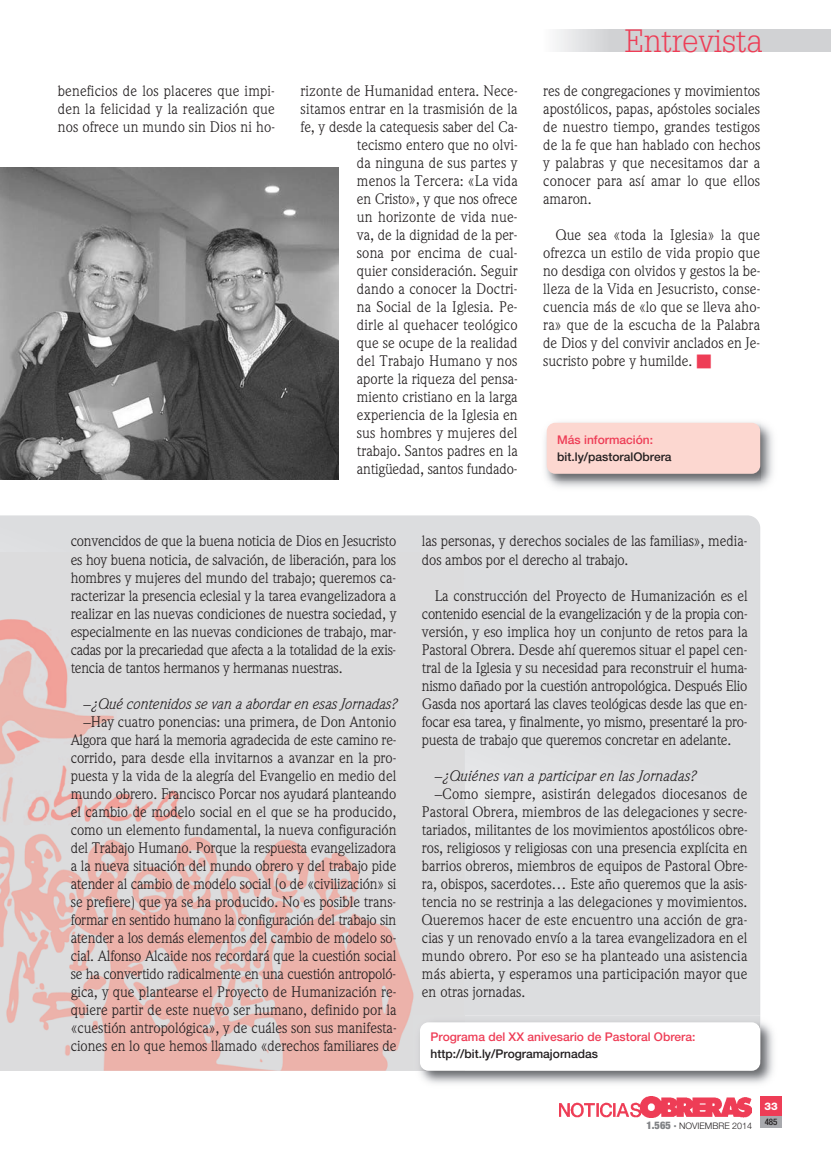
<style>
.page{position:relative;width:831px;height:1150px;background:#fff}
.page>*{position:absolute;margin:0;border:0;box-sizing:border-box;transform-origin:0 0}
.t1{font:300 31.5px "Glypha LT Std";color:#ee3d56}
.t2{font:15px/18px "Weidemann Std";color:#231f20;text-align:justify}
.t3{font:italic 15px "Weidemann Std";color:#231f20}
.t4{font:500 12px "Helvetica Neue";color:#ee3d56}
.t5{font:500 12px "Helvetica Neue";color:#231f20}
.t6{font:800 10.5px "Helvetica Neue";color:#fff}
.t7{font:300 9px "Helvetica Neue";color:#231f20}
.t8{font:500 condensed 9px "Helvetica Neue";color:#231f20}
.s1{color:#ee3d56}
.s2{font-family:"Times Ten"}
.s3{font-style:italic}
.s4{font-family:"Times Ten";font-style:normal}
.s5{font-weight:900;font-stretch:condensed;font-size:10.5px;color:#808285}
</style>
<div class="page">
<img style="left:0;top:552px;width:464px;height:518px">
<div style="left:608px;top:29px;width:222px;height:23px;background:#d1d2d4"></div>
<div style="left:543px;top:29px;width:65px;height:23px;background:linear-gradient(to right,#fdfdfd,#d2d3d6)"></div>
<div style="left:760px;top:1115px;width:21px;height:12px;background:#a8a9ad"></div>
<div style="left:760px;top:1095px;width:21px;height:20px;background:#ee3d56"></div>
<img style="left:559px;top:1096px;width:191px;height:20px">
<img style="left:545px;top:422px;width:228px;height:66px">
<div style="left:546px;top:422px;width:213px;height:51px;background:#fcd7d0;border-radius:9px"></div>
<img style="left:413px;top:1015px;width:361px;height:69px">
<img style="left:413px;top:1015px;width:346px;height:55px">
<div style="left:420px;top:1021px;width:339px;height:49px;background:#fff;border-radius:9px"></div>
<img style="left:0;top:167px;width:339px;height:312px">
<h1 class="t1" style="left:624px;top:29px;width:139px">Entrevista</h1>
<p class="t2" style="left:58px;top:83px;width:218px">beneficios de los placeres que impi&shy;den la felicidad y la realización que nos ofrece un mundo sin Dios ni ho-</p>
<p class="t2" style="left:300px;top:83px;width:218px;text-align:right">rizonte de Humanidad entera. Nece&shy;sitamos entrar en la trasmisión de la fe, y desde la catequesis saber del Ca&shy;tecismo entero que no olvi-<br>da ninguna de sus partes y<br>menos la Tercera: «La vida<br>en Cristo», y que nos ofrece<br>un horizonte de vida nue-<br>va, de la dignidad de la per-<br>sona por encima de cual-<br>quier consideración. Seguir<br>dando a conocer la Doctri-<br>na Social de la Iglesia. Pe-<br>dirle al quehacer teológico<br>que se ocupe de la realidad<br>del Trabajo Humano y nos<br>aporte la riqueza del pensa-<br>miento cristiano en la larga experiencia de la Iglesia en<br>sus hombres y mujeres del<br>trabajo. Santos padres en la antigüedad, santos fundado-</p>
<p class="t2" style="left:543px;top:83px;width:218px">res de congregaciones y movimientos apostólicos, papas, apóstoles sociales de nuestro tiempo, grandes testigos de la fe que han hablado con hechos y palabras y que necesitamos dar a conocer para así amar lo que ellos amaron.</p>
<p class="t2" style="left:543px;top:227px;width:218px;text-indent:13px">Que sea «toda la Iglesia» la que ofrezca un estilo de vida propio que no desdiga con olvidos y gestos la be&shy;lleza de la Vida en Jesucristo, conse&shy;cuencia más de «lo que se lleva aho&shy;ra» que de la escucha de la Palabra de Dios y del convivir anclados en Je&shy;sucristo pobre y humilde. <span class="s1">■</span></p>
<p class="t4" style="left:557px;top:436px;width:97px">Más información:</p>
<p class="t5" style="left:557px;top:452px;width:116px">bit.ly/pastoralObrera</p>
<p class="t2" style="left:71px;top:533px;width:327px">convencidos de que la buena noticia de Dios en Jesucristo es hoy buena noticia, de salvación, de liberación, para los hombres y mujeres del mundo del trabajo; queremos ca&shy;racterizar la presencia eclesial y la tarea evangelizadora a realizar en las nuevas condiciones de nuestra sociedad, y especialmente en las nuevas condiciones de trabajo, mar&shy;cadas por la precariedad que afecta a la totalidad de la exis&shy;tencia de tantos hermanos y hermanas nuestras.</p>
<p class="t2" style="left:71px;top:695px;width:327px;text-align:right"><span class="s2">–</span><span class="s3">¿Qué contenidos se van a abordar en esas Jornadas? </span><span class="s2">–</span>Hay cuatro ponencias: una primera, de Don Antonio Algora que hará la memoria agradecida de este camino re&shy;corrido, para desde ella invitarnos a avanzar en la pro&shy;puesta y la vida de la alegría del Evangelio en medio del mundo obrero. Francisco Porcar nos ayudará planteando el cambio de modelo social en el que se ha producido, como un elemento fundamental, la nueva configuración del Trabajo Humano. Porque la respuesta evangelizadora a la nueva situación del mundo obrero y del trabajo pide atender al cambio de modelo social (o de «civilización» si se prefiere) que ya se ha producido. No es posible trans&shy;formar en sentido humano la configuración del trabajo sin atender a los demás elementos del cambio de modelo so&shy;cial. Alfonso Alcaide nos recordará que la cuestión social se ha convertido radicalmente en una cuestión antropoló&shy;gica, y que plantearse el Proyecto de Humanización re&shy;quiere partir de este nuevo ser humano, definido por la «cuestión antropológica», y de cuáles son sus manifesta&shy;ciones en lo que hemos llamado «derechos familiares de</p>
<p class="t2" style="left:422px;top:533px;width:327px">las personas, y derechos sociales de las familias», media&shy;dos ambos por el derecho al trabajo.</p>
<p class="t2" style="left:422px;top:587px;width:327px;text-indent:13px">La construcción del Proyecto de Humanización es el contenido esencial de la evangelización y de la propia con&shy;versión, y eso implica hoy un conjunto de retos para la Pastoral Obrera. Desde ahí queremos situar el papel cen&shy;tral de la Iglesia y su necesidad para reconstruir el huma&shy;nismo dañado por la cuestión antropológica. Después Elio Gasda nos aportará las claves teológicas desde las que en&shy;focar esa tarea, y finalmente, yo mismo, presentaré la pro&shy;puesta de trabajo que queremos concretar en adelante.</p>
<p class="t3" style="left:434px;top:769px;width:262px"><span class="s4">–</span>¿Quiénes van a participar en las Jornadas?</p>
<p class="t2" style="left:434px;top:785px;width:314px"><span class="s2">–</span>Como siempre, asistirán delegados diocesanos de</p>
<p class="t2" style="left:422px;top:803px;width:327px">Pastoral Obrera, miembros de las delegaciones y secre-</p>
<p class="t2" style="left:422px;top:821px;width:327px">tariados, militantes de los movimientos apostólicos obre-</p>
<p class="t2" style="left:422px;top:839px;width:327px">ros, religiosos y religiosas con una presencia explícita en</p>
<p class="t2" style="left:422px;top:857px;width:327px">barrios obreros, miembros de equipos de Pastoral Obre-</p>
<p class="t2" style="left:422px;top:875px;width:327px">ra, obispos, sacerdotes… Este año queremos que la asis-</p>
<p class="t2" style="left:422px;top:893px;width:327px">tencia no se restrinja a las delegaciones y movimientos.</p>
<p class="t2" style="left:422px;top:911px;width:327px">Queremos hacer de este encuentro una acción de gra-</p>
<p class="t2" style="left:422px;top:929px;width:327px">cias y un renovado envío a la tarea evangelizadora en el</p>
<p class="t2" style="left:422px;top:947px;width:327px">mundo obrero. Por eso se ha planteado una asistencia</p>
<p class="t2" style="left:422px;top:965px;width:327px">más abierta, y esperamos una participación mayor que</p>
<p class="t2" style="left:422px;top:983px;width:105px">en otras jornadas.</p>
<p class="t4" style="left:430px;top:1032px;width:266px">Programa del XX anivesario de Pastoral Obrera:</p>
<p class="t5" style="left:430px;top:1048px;width:169px">http://bit.ly/Programajornadas</p>
<p class="t6" style="left:764px;top:1102px;width:15px">33</p>
<p class="t7" style="left:646px;top:1121px;width:107px"><span class="s5">1.565 ·</span> NOVIEMBRE 2014</p>
<p class="t8" style="left:764px;top:1118px;width:14px">485</p>
</div>
